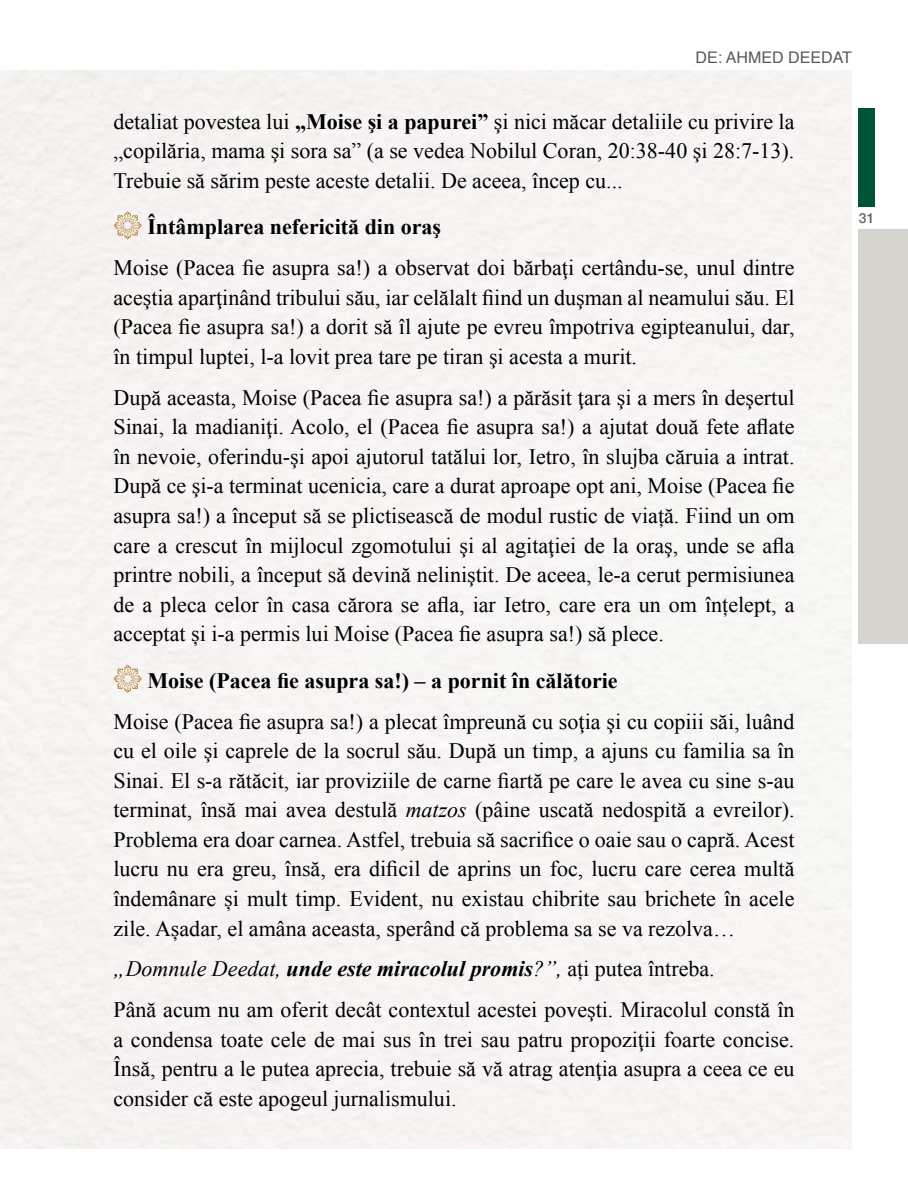
<style>
.page{position:relative;width:908px;height:1191px;background:#fff}
.page>*{position:absolute;margin:0;border:0;box-sizing:border-box;transform-origin:0 0}
.t1{font:22px/29.6px "Times New Roman";color:#000;text-align:justify}
.t2{font:700 22px "Times New Roman";color:#000}
.t3{font:16px "Helvetica";color:#58595b}
.t4{font:500 13.8px "Helvetica Neue";color:#636466}
.s1{font-weight:700}
.s2{font-style:italic}
.s3{font-weight:700;font-style:italic}
</style>
<div class="page">
<div style="left:858px;top:229px;width:49px;height:414px;background:#d7d5cf"></div>
<div style="left:858px;top:108px;width:17px;height:99px;background:#005436"></div>
<svg style="left:113px;top:211px;width:29px;height:29px"></svg>
<svg style="left:113px;top:664px;width:29px;height:29px"></svg>
<p class="t3" style="left:695px;top:45px;width:158px">DE: AHMED DEEDAT</p>
<p class="t1" style="left:113px;top:106px;width:682px">detaliat povestea lui <span class="s1">„Moise şi a papurei”</span> şi nici măcar detaliile cu privire la „copilăria, mama şi sora sa” (a se vedea Nobilul Coran, 20:38-40 şi 28:7-13).<br>Trebuie să sărim peste aceste detalii. De aceea, încep cu...</p>
<p class="t2" style="left:147px;top:212px;width:295px">Întâmplarea nefericită din oraş</p>
<p class="t1" style="left:113px;top:253px;width:682px">Moise (Pacea fie asupra sa!) a observat doi bărbaţi certându-se, unul dintre aceştia aparţinând tribului său, iar celălalt fiind un duşman al neamului său. El (Pacea fie asupra sa!) a dorit să îl ajute pe evreu împotriva egipteanului, dar, în timpul luptei, l-a lovit prea tare pe tiran şi acesta a murit.</p>
<p class="t1" style="left:113px;top:382px;width:682px">După aceasta, Moise (Pacea fie asupra sa!) a părăsit ţara şi a mers în deşertul Sinai, la madianiţi. Acolo, el (Pacea fie asupra sa!) a ajutat două fete aflate în nevoie, oferindu-şi apoi ajutorul tatălui lor, Ietro, în slujba căruia a intrat.<br>După ce şi-a terminat ucenicia, care a durat aproape opt ani, Moise (Pacea fie asupra sa!) a început să se plictisească de modul rustic de viață. Fiind un om care a crescut în mijlocul zgomotului şi al agitaţiei de la oraş, unde se afla printre nobili, a început să devină neliniştit. De aceea, le-a cerut permisiunea de a pleca celor în casa cărora se afla, iar Ietro, care era un om înțelept, a acceptat și i-a permis lui Moise (Pacea fie asupra sa!) să plece.</p>
<p class="t2" style="left:147px;top:665px;width:471px">Moise (Pacea fie asupra sa!) – a pornit în călătorie</p>
<p class="t1" style="left:113px;top:706px;width:682px">Moise (Pacea fie asupra sa!) a plecat împreună cu soţia şi cu copiii săi, luând cu el oile şi caprele de la socrul său. După un timp, a ajuns cu familia sa în Sinai. El s-a rătăcit, iar proviziile de carne fiartă pe care le avea cu sine s-au terminat, însă mai avea destulă <span class="s2">matzos</span> (pâine uscată nedospită a evreilor).<br>Problema era doar carnea. Astfel, trebuia să sacrifice o oaie sau o capră. Acest lucru nu era greu, însă, era dificil de aprins un foc, lucru care cerea multă îndemânare și mult timp. Evident, nu existau chibrite sau brichete în acele zile. Așadar, el amâna aceasta, sperând că problema sa se va rezolva…</p>
<p class="t1" style="left:113px;top:948px;width:682px;line-height:40.8px"><span class="s2">„Domnule Deedat,</span> <span class="s3">unde este miracolul promis</span><span class="s2">?”,</span> ați putea întreba.<br>Până acum nu am oferit decât contextul acestei poveşti. Miracolul constă în</p>
<p class="t1" style="left:113px;top:1024px;width:682px">a condensa toate cele de mai sus în trei sau patru propoziţii foarte concise.<br>Însă, pentru a le putea aprecia, trebuie să vă atrag atenţia asupra a ceea ce eu consider că este apogeul jurnalismului.</p>
<p class="t4" style="left:858px;top:207px;width:17px">31</p>
</div>
